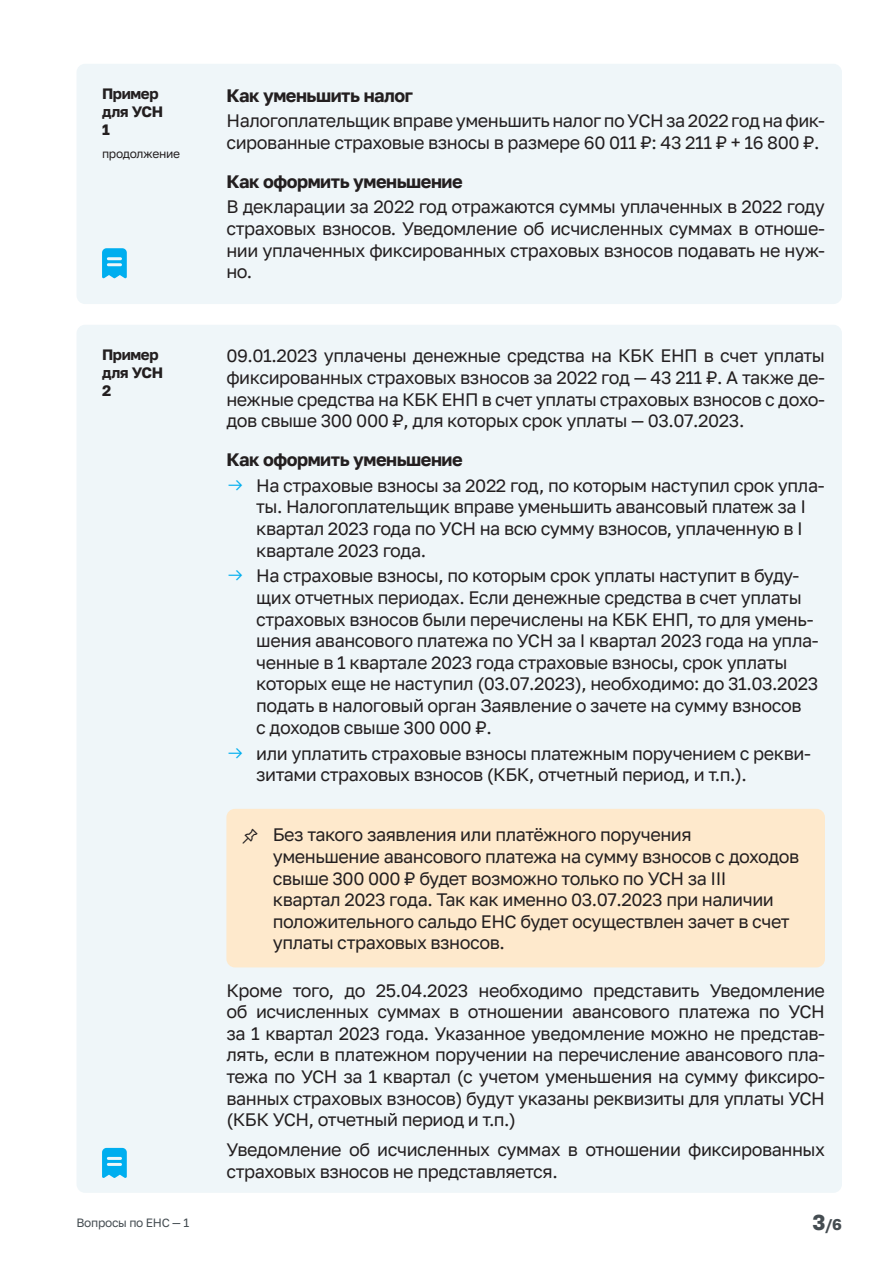
<style>
.page{position:relative;width:893px;height:1263px;background:#fff}
.page>*{position:absolute;margin:0;border:0;box-sizing:border-box;transform-origin:0 0}
.t1{font:18px/21.6px "Golos Text";letter-spacing:-.025em;color:#231f20}
.t2{font:700 18px "Golos Text";letter-spacing:-.025em;color:#231f20}
.t3{font:700 15.45px "Golos Text";color:#454d52}
.t4{font:700 15px/18px "Golos Text";letter-spacing:-.025em;color:#231f20}
.t5{font:12px "Golos Text";letter-spacing:-.025em;color:#454d52}
.t6{font:12px "Golos Text";letter-spacing:-.025em;color:#231f20}
.s1{font-size:21.45px}
</style>
<div class="page">
<div style="left:77px;top:325px;width:765px;height:868px;background:#eff6f9;border-radius:9px"></div>
<div style="left:226px;top:809px;width:599px;height:158px;background:#fee9cc;border-radius:9px"></div>
<div style="left:77px;top:64px;width:765px;height:240px;background:#eff6f9;border-radius:9px"></div>
<svg style="left:102px;top:248px;width:25px;height:30px"></svg>
<svg style="left:102px;top:1148px;width:25px;height:30px"></svg>
<p class="t4" style="left:102px;top:85px;width:63px">Пример для УСН<br>1</p>
<p class="t6" style="left:102px;top:147px;width:79px">продолжение</p>
<p class="t4" style="left:102px;top:346px;width:63px">Пример для УСН<br>2</p>
<p class="t2" style="left:226px;top:84px;width:188px">Как уменьшить налог</p>
<p class="t1" style="left:226px;top:110px;width:600px">Налогоплательщик вправе уменьшить налог по УСН за 2022 год на фик&shy;сированные страховые взносы в размере 60 011 ₽: 43 211 ₽ + 16 800 ₽.</p>
<p class="t2" style="left:226px;top:170px;width:238px">Как оформить уменьшение</p>
<p class="t1" style="left:226px;top:196px;width:600px;text-align:justify">В декларации за 2022 год отражаются суммы уплаченных в 2022 году страховых взносов. Уведомление об исчисленных суммах в отноше&shy;нии уплаченных фиксированных страховых взносов подавать не нуж&shy;но.</p>
<p class="t1" style="left:226px;top:345px;width:600px;text-align:justify">09.01.2023 уплачены денежные средства на КБК ЕНП в счет уплаты фиксированных страховых взносов за 2022 год — 43 211 ₽. А также де&shy;нежные средства на КБК ЕНП в счет уплаты страховых взносов с дохо&shy;дов свыше 300 000 ₽, для которых срок уплаты — 03.07.2023.</p>
<p class="t2" style="left:226px;top:449px;width:238px">Как оформить уменьшение</p>
<p class="t1" style="left:256px;top:474px;width:570px">На страховые взносы за 2022 год, по которым наступил срок упла&shy;ты. Налогоплательщик вправе уменьшить авансовый платеж за I квартал 2023 года по УСН на всю сумму взносов, уплаченную в I квартале 2023 года.</p>
<p class="t1" style="left:256px;top:565px;width:564px">На страховые взносы, по которым срок уплаты наступит в буду&shy;щих отчетных периодах. Если денежные средства в счет уплаты страховых взносов были перечислены на КБК ЕНП, то для умень&shy;шения авансового платежа по УСН за I квартал 2023 года на упла&shy;ченные в 1 квартале 2023 года страховые взносы, срок уплаты которых еще не наступил (03.07.2023), необходимо: до 31.03.2023 подать в налоговый орган Заявление о зачете на сумму взносов<br>с доходов свыше 300 000 ₽.</p>
<p class="t1" style="left:256px;top:742px;width:556px">или уплатить страховые взносы платежным поручением с рекви&shy;зитами страховых взносов (КБК, отчетный период, и т.п.).</p>
<p class="t1" style="left:273px;top:824px;width:528px">Без такого заявления или платёжного поручения уменьшение авансового платежа на сумму взносов с доходов свыше 300 000 ₽ будет возможно только по УСН за III<br>квартал 2023 года. Так как именно 03.07.2023 при наличии положительного сальдо ЕНС будет осуществлен зачет в счет уплаты страховых взносов.</p>
<p class="t1" style="left:226px;top:979px;width:600px;text-align:justify">Кроме того, до 25.04.2023 необходимо представить Уведомление об исчисленных суммах в отношении авансового платежа по УСН за 1 квартал 2023 года. Указанное уведомление можно не представ&shy;лять, если в платежном поручении на перечисление авансового пла&shy;тежа по УСН за 1 квартал (с учетом уменьшения на сумму фиксиро&shy;ванных страховых взносов) будут указаны реквизиты для уплаты УСН (КБК УСН, отчетный период и т.п.)</p>
<p class="t1" style="left:226px;top:1139px;width:600px">Уведомление об исчисленных суммах в отношении фиксированных страховых взносов не представляется.</p>
<p class="t5" style="left:77px;top:1215px;width:114px">Вопросы по ЕНС — 1</p>
<p class="t3" style="left:812px;top:1215px;width:31px"><span class="s1">3</span>/6</p>
</div>
